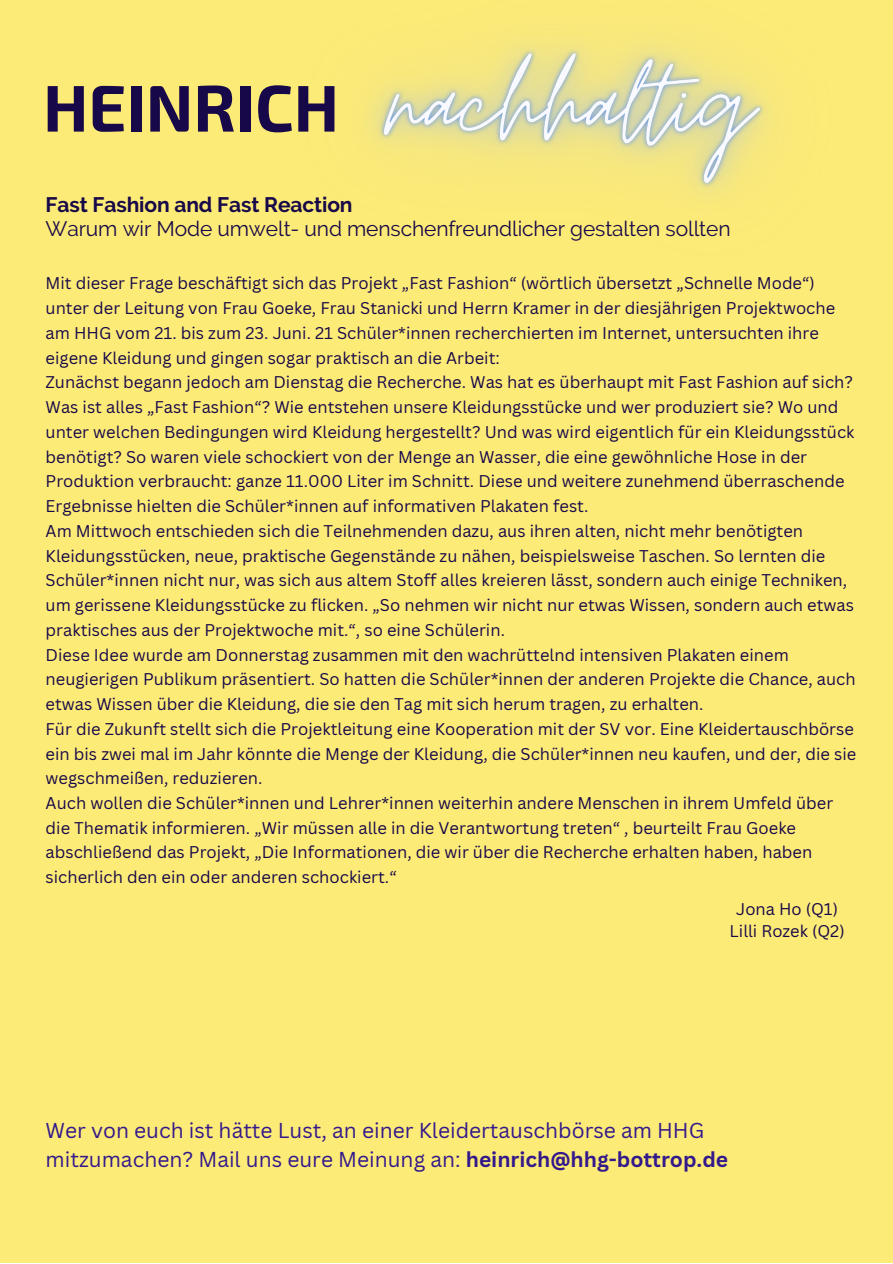
<style>
.page{position:relative;width:893px;height:1264px;background:#fff}
.page>*{position:absolute;margin:0;border:0;box-sizing:border-box;transform-origin:0 0}
.t1{font:700 66px "Exo 2";color:#170849}
.t2{font:21px/29.2px "Canva Sans";color:#33198b}
.t3{font:21px "Raleway";letter-spacing:-.005em;color:#170849}
.t4{font:700 21px "Raleway";letter-spacing:-.005em;color:#170849}
.t5{font:16.5px/24.8px "Canva Sans";color:#170849}
.s1{font-weight:700}
</style>
<div class="page">
<div style="left:0;top:0;width:892px;height:1262px;background:#fdeb77"></div>
<img style="left:370px;top:43px;width:399px;height:150px">
<h1 class="t1" style="left:43px;top:65px;width:297px">HEINRICH</h1>
<p class="t4" style="left:46px;top:192px;width:308px">Fast Fashion and Fast Reaction</p>
<p class="t3" style="left:46px;top:216px;width:686px">Warum wir Mode umwelt- und menschenfreundlicher gestalten sollten</p>
<p class="t5" style="left:46px;top:270px;width:812px">Mit dieser Frage beschäftigt sich das Projekt „Fast Fashion“ (wörtlich übersetzt „Schnelle Mode“) unter der Leitung von Frau Goeke, Frau Stanicki und Herrn Kramer in der diesjährigen Projektwoche am HHG vom 21. bis zum 23. Juni. 21 Schüler*innen recherchierten im Internet, untersuchten ihre eigene Kleidung und gingen sogar praktisch an die Arbeit:<br>Zunächst begann jedoch am Dienstag die Recherche. Was hat es überhaupt mit Fast Fashion auf sich?<br>Was ist alles „Fast Fashion“? Wie entstehen unsere Kleidungsstücke und wer produziert sie? Wo und unter welchen Bedingungen wird Kleidung hergestellt? Und was wird eigentlich für ein Kleidungsstück benötigt? So waren viele schockiert von der Menge an Wasser, die eine gewöhnliche Hose in der Produktion verbraucht: ganze 11.000 Liter im Schnitt. Diese und weitere zunehmend überraschende Ergebnisse hielten die Schüler*innen auf informativen Plakaten fest.<br>Am Mittwoch entschieden sich die Teilnehmenden dazu, aus ihren alten, nicht mehr benötigten Kleidungsstücken, neue, praktische Gegenstände zu nähen, beispielsweise Taschen. So lernten die Schüler*innen nicht nur, was sich aus altem Stoff alles kreieren lässt, sondern auch einige Techniken, um gerissene Kleidungsstücke zu flicken. „So nehmen wir nicht nur etwas Wissen, sondern auch etwas praktisches aus der Projektwoche mit.“, so eine Schülerin.<br>Diese Idee wurde am Donnerstag zusammen mit den wachrüttelnd intensiven Plakaten einem neugierigen Publikum präsentiert. So hatten die Schüler*innen der anderen Projekte die Chance, auch etwas Wissen über die Kleidung, die sie den Tag mit sich herum tragen, zu erhalten.<br>Für die Zukunft stellt sich die Projektleitung eine Kooperation mit der SV vor. Eine Kleidertauschbörse ein bis zwei mal im Jahr könnte die Menge der Kleidung, die Schüler*innen neu kaufen, und der, die sie wegschmeißen, reduzieren.<br>Auch wollen die Schüler*innen und Lehrer*innen weiterhin andere Menschen in ihrem Umfeld über die Thematik informieren. „Wir müssen alle in die Verantwortung treten“ , beurteilt Frau Goeke abschließend das Projekt, „Die Informationen, die wir über die Recherche erhalten haben, haben sicherlich den ein oder anderen schockiert.“</p>
<p class="t5" style="left:729px;top:896px;width:117px;line-height:22.5px;text-align:center">Jona Ho (Q1)<br>Lilli Rozek (Q2)</p>
<p class="t2" style="left:46px;top:1115px;width:684px">Wer von euch ist hätte Lust, an einer Kleidertauschbörse am HHG mitzumachen? Mail uns eure Meinung an: <span class="s1">heinrich@hhg-bottrop.de</span></p>
</div>
